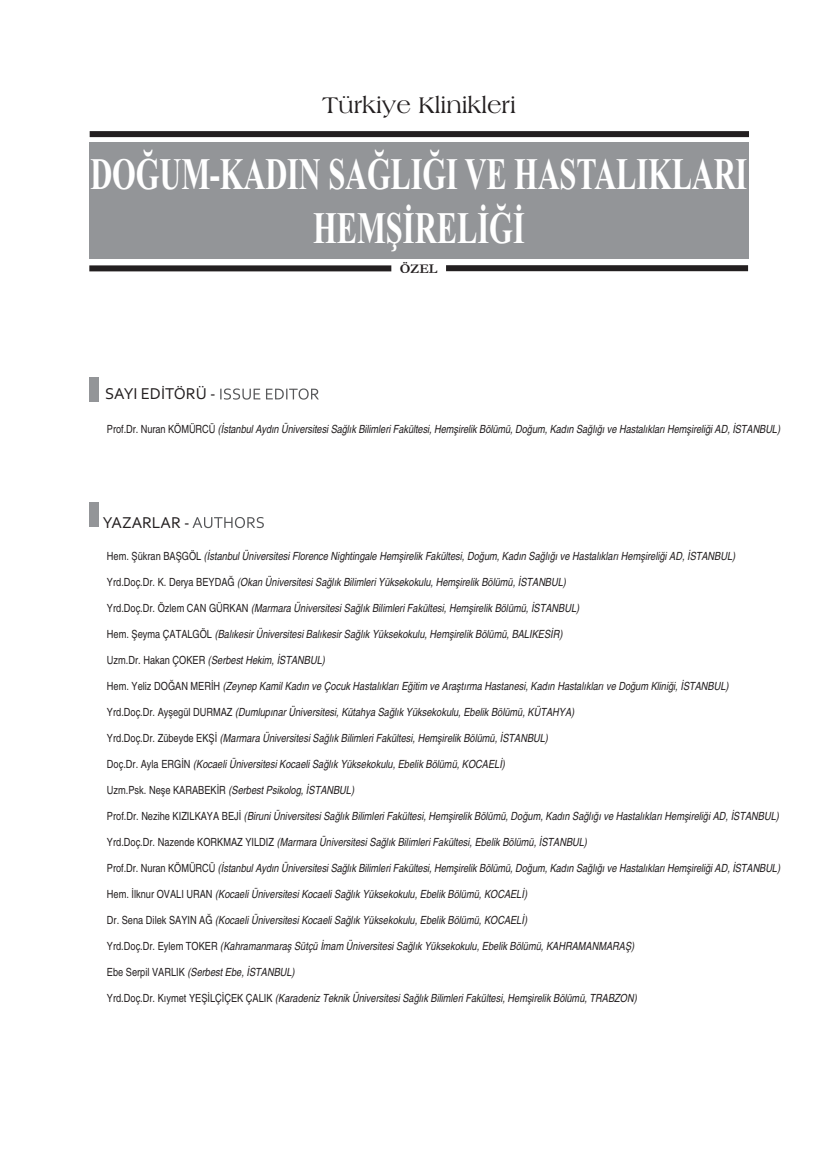
<style>
.page{position:relative;width:838px;height:1170px;background:#fff}
.page>*{position:absolute;margin:0;border:0;box-sizing:border-box;transform-origin:0 0}
.t1{font:700 45px/54px "Times New Roman";letter-spacing:-.005em;color:#fff;text-align:center;scale:.68 1}
.t2{font:24px "Americana BT Roman";color:#231f20}
.t3{font:16.5px "Corbel";color:#231f20}
.t4{font:700 13.5px "Garamond";color:#231f20}
.t5{font:italic condensed 11.25px "Helvetica";color:#231f20}
.s1{font-style:normal}
</style>
<div class="page">
<div style="left:89px;top:142px;width:659px;height:117px;background:#939598"></div>
<div style="left:90px;top:131px;width:659px;height:6px;background:#231f20"></div>
<div style="left:89px;top:265px;width:302px;height:6px;background:#231f20"></div>
<div style="left:446px;top:265px;width:302px;height:6px;background:#231f20"></div>
<div style="left:89px;top:377px;width:10px;height:25px;background:#939598"></div>
<svg style="left:220px;top:388px;width:67px;height:11px"></svg>
<div style="left:89px;top:501px;width:10px;height:25px;background:#939598"></div>
<svg style="left:192px;top:517px;width:72px;height:11px"></svg>
<h2 class="t2" style="left:322px;top:90px;width:195px">Türkiye Klinikleri</h2>
<h1 class="t1" style="left:90px;top:146px;width:967px">DOĞUM-KADIN SAĞLIĞI VE HASTALIKLARI<br>HEMŞİRELİĞİ</h1>
<p class="t4" style="left:399px;top:260px;width:39px">ÖZEL</p>
<h3 class="t3" style="left:105px;top:384px;width:112px">SAYI EDİTÖRÜ -</h3>
<p class="t5" style="left:107px;top:422px;width:674px"><span class="s1">Prof.Dr. Nuran KÖMÜRCÜ</span> (İstanbul Aydın Üniversitesi Sağlık Bilimleri Fakültesi, Hemşirelik Bölümü, Doğum, Kadın Sağlığı ve Hastalıkları Hemşireliği AD, İSTANBUL)</p>
<h3 class="t3" style="left:103px;top:512px;width:88px">YAZARLAR -</h3>
<p class="t5" style="left:107px;top:549px;width:630px"><span class="s1">Hem. Şükran BAŞGÖL</span> (İstanbul Üniversitesi Florence Nightingale Hemşirelik Fakültesi, Doğum, Kadın Sağlığı ve Hastalıkları Hemşireliği AD, İSTANBUL)</p>
<p class="t5" style="left:107px;top:575px;width:460px"><span class="s1">Yrd.Doç.Dr. K. Derya BEYDAĞ</span> (Okan Üniversitesi Sağlık Bilimleri Yüksekokulu, Hemşirelik Bölümü, İSTANBUL)</p>
<p class="t5" style="left:107px;top:601px;width:474px"><span class="s1">Yrd.Doç.Dr. Özlem CAN GÜRKAN</span> (Marmara Üniversitesi Sağlık Bilimleri Fakültesi, Hemşirelik Bölümü, İSTANBUL)</p>
<p class="t5" style="left:107px;top:627px;width:457px"><span class="s1">Hem. Şeyma ÇATALGÖL</span> (Balıkesir Üniversitesi Balıkesir Sağlık Yüksekokulu, Hemşirelik Bölümü, BALIKESİR)</p>
<p class="t5" style="left:107px;top:653px;width:219px"><span class="s1">Uzm.Dr. Hakan ÇOKER</span> (Serbest Hekim, İSTANBUL)</p>
<p class="t5" style="left:107px;top:679px;width:623px"><span class="s1">Hem. Yeliz DOĞAN MERİH</span> (Zeynep Kamil Kadın ve Çocuk Hastalıkları Eğitim ve Araştırma Hastanesi, Kadın Hastalıkları ve Doğum Kliniği, İSTANBUL)</p>
<p class="t5" style="left:107px;top:705px;width:469px"><span class="s1">Yrd.Doç.Dr. Ayşegül DURMAZ</span> (Dumlupınar Üniversitesi, Kütahya Sağlık Yüksekokulu, Ebelik Bölümü, KÜTAHYA)</p>
<p class="t5" style="left:107px;top:731px;width:442px"><span class="s1">Yrd.Doç.Dr. Zübeyde EKŞİ</span> (Marmara Üniversitesi Sağlık Bilimleri Fakültesi, Hemşirelik Bölümü, İSTANBUL)</p>
<p class="t5" style="left:107px;top:757px;width:399px"><span class="s1">Doç.Dr. Ayla ERGİN</span> (Kocaeli Üniversitesi Kocaeli Sağlık Yüksekokulu, Ebelik Bölümü, KOCAELİ)</p>
<p class="t5" style="left:107px;top:783px;width:249px"><span class="s1">Uzm.Psk. Neşe KARABEKİR</span> (Serbest Psikolog, İSTANBUL)</p>
<p class="t5" style="left:107px;top:809px;width:673px"><span class="s1">Prof.Dr. Nezihe KIZILKAYA BEJİ</span> (Biruni Üniversitesi Sağlık Bilimleri Fakültesi, Hemşirelik Bölümü, Doğum, Kadın Sağlığı ve Hastalıkları Hemşireliği AD, İSTANBUL)</p>
<p class="t5" style="left:107px;top:835px;width:481px"><span class="s1">Yrd.Doç.Dr. Nazende KORKMAZ YILDIZ</span> (Marmara Üniversitesi Sağlık Bilimleri Fakültesi, Ebelik Bölümü, İSTANBUL)</p>
<p class="t5" style="left:107px;top:861px;width:674px"><span class="s1">Prof.Dr. Nuran KÖMÜRCÜ</span> (İstanbul Aydın Üniversitesi Sağlık Bilimleri Fakültesi, Hemşirelik Bölümü, Doğum, Kadın Sağlığı ve Hastalıkları Hemşireliği AD, İSTANBUL)</p>
<p class="t5" style="left:107px;top:887px;width:421px"><span class="s1">Hem. İlknur OVALI URAN</span> (Kocaeli Üniversitesi Kocaeli Sağlık Yüksekokulu, Ebelik Bölümü, KOCAELİ)</p>
<p class="t5" style="left:107px;top:913px;width:421px"><span class="s1">Dr. Sena Dilek SAYIN AĞ</span> (Kocaeli Üniversitesi Kocaeli Sağlık Yüksekokulu, Ebelik Bölümü, KOCAELİ)</p>
<p class="t5" style="left:107px;top:939px;width:529px"><span class="s1">Yrd.Doç.Dr. Eylem TOKER</span> (Kahramanmaraş Sütçü İmam Üniversitesi Sağlık Yüksekokulu, Ebelik Bölümü, KAHRAMANMARAŞ)</p>
<p class="t5" style="left:107px;top:965px;width:189px"><span class="s1">Ebe Serpil VARLIK</span> (Serbest Ebe, İSTANBUL)</p>
<p class="t5" style="left:107px;top:991px;width:531px"><span class="s1">Yrd.Doç.Dr. Kıymet YEŞİLÇİÇEK ÇALIK</span> (Karadeniz Teknik Üniversitesi Sağlık Bilimleri Fakültesi, Hemşirelik Bölümü, TRABZON)</p>
</div>
